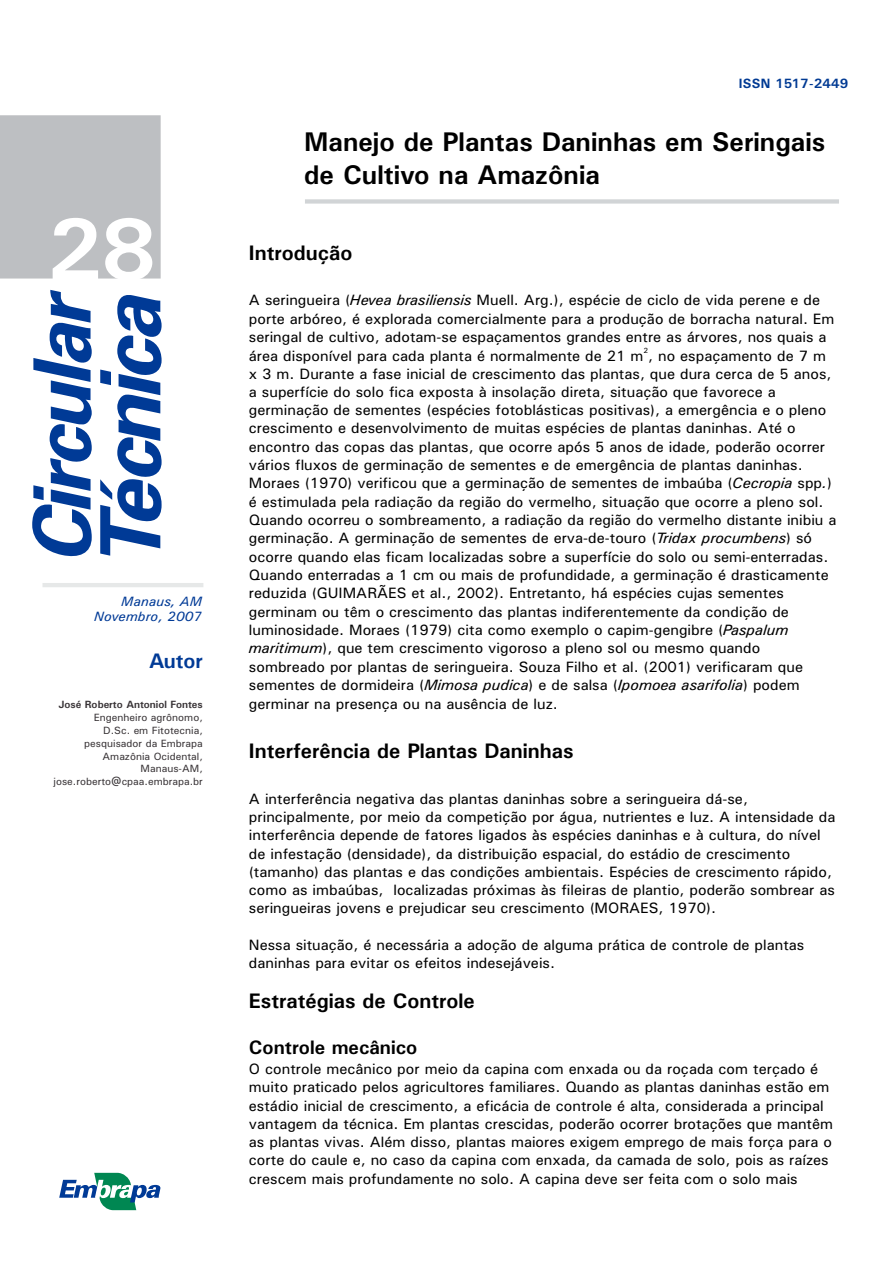
<style>
.page{position:relative;width:893px;height:1263px;background:#fff}
.page>*{position:absolute;margin:0;border:0;box-sizing:border-box;transform-origin:0 0}
.t1{font:700 87.9px "Univers";color:#fff}
.t2{font:700 27px/33px "Univers";color:#000}
.t3{font:700 21px "Univers";color:#000}
.t4{font:700 21px "Univers";color:#003a96}
.t5{font:700 19.5px "Univers";color:#000}
.t6{font:500 15px/18.3px "Univers";color:#000}
.t7{font:italic 13.5px/15px "Univers";letter-spacing:.015em;color:#003a96;text-align:right}
.t8{font:700 13.5px "Univers";letter-spacing:.015em;color:#003a93}
.t9{font:500 10.5px/12.8px "Univers";color:#383336;text-align:right}
.t10{font:700 10.5px "Univers";color:#383336}
.t11{font:500 7.5px "Univers";color:#000}
.s1{font-weight:400;font-style:italic}
</style>
<div class="page">
<div style="left:0;top:115px;width:161px;height:164px;background:#bdbfc2"></div>
<svg style="left:32px;top:290px;width:130px;height:267px"></svg>
<hr style="left:42px;top:583px;width:161px;height:4px;background:#e6e8e8">
<svg style="left:59px;top:1173px;width:102px;height:37px"></svg>
<div style="left:305px;top:199px;width:534px;height:5px;background:#d1d4d6"></div>
<h1 class="t1" style="left:46px;top:219px;width:112px">28</h1>
<p class="t7" style="left:94px;top:595px;width:109px">Manaus, AM<br>Novembro, 2007</p>
<h3 class="t4" style="left:149px;top:654px;width:55px">Autor</h3>
<p class="t10" style="left:59px;top:701px;width:146px">José Roberto Antoniol Fontes</p>
<p class="t9" style="left:53px;top:712px;width:151px">Engenheiro agrônomo,<br>D.Sc. em Fitotecnia, pesquisador da Embrapa<br>Amazônia Ocidental,<br>Manaus-AM, jose.roberto@cpaa.embrapa.br</p>
<p class="t8" style="left:739px;top:78px;width:111px">ISSN 1517-2449</p>
<h2 class="t2" style="left:304px;top:128px;width:523px">Manejo de Plantas Daninhas em Seringais de Cultivo na Amazônia</h2>
<h3 class="t3" style="left:249px;top:245px;width:105px">Introdução</h3>
<p class="t6" style="left:249px;top:292px;width:587px">A seringueira (<span class="s1">Hevea brasiliensis</span> Muell. Arg.), espécie de ciclo de vida perene e de porte arbóreo, é explorada comercialmente para a produção de borracha natural. Em seringal de cultivo, adotam-se espaçamentos grandes entre as árvores, nos quais a</p>
<p class="t11" style="left:643px;top:348px;width:6px">2</p>
<p class="t6" style="left:249px;top:347px;width:589px">área disponível para cada planta é normalmente de 21 m , no espaçamento de 7 m x 3 m. Durante a fase inicial de crescimento das plantas, que dura cerca de 5 anos, a superfície do solo fica exposta à insolação direta, situação que favorece a germinação de sementes (espécies fotoblásticas positivas), a emergência e o pleno crescimento e desenvolvimento de muitas espécies de plantas daninhas. Até o encontro das copas das plantas, que ocorre após 5 anos de idade, poderão ocorrer vários fluxos de germinação de sementes e de emergência de plantas daninhas.<br>Moraes (1970) verificou que a germinação de sementes de imbaúba (<span class="s1">Cecropia</span> spp<span class="s1">.</span>) é estimulada pela radiação da região do vermelho, situação que ocorre a pleno sol.<br>Quando ocorreu o sombreamento, a radiação da região do vermelho distante inibiu a germinação. A germinação de sementes de erva-de-touro (<span class="s1">Tridax procumbens</span>) só ocorre quando elas ficam localizadas sobre a superfície do solo ou semi<span class="s1">-</span>enterradas.<br>Quando enterradas a 1 cm ou mais de profundidade, a germinação é drasticamente reduzida (GUIMARÃES et al., 2002). Entretanto, há espécies cujas sementes germinam ou têm o crescimento das plantas indiferentemente da condição de luminosidade. Moraes (1979) cita como exemplo o capim-gengibre (<span class="s1">Paspalum maritimum</span>), que tem crescimento vigoroso a pleno sol ou mesmo quando sombreado por plantas de seringueira. Souza Filho et al. (2001) verificaram que sementes de dormideira (<span class="s1">Mimosa pudica</span>) e de salsa (<span class="s1">Ipomoea asarifolia</span>) podem germinar na presença ou na ausência de luz.</p>
<h3 class="t3" style="left:249px;top:744px;width:326px">Interferência de Plantas Daninhas</h3>
<p class="t6" style="left:249px;top:791px;width:588px">A interferência negativa das plantas daninhas sobre a seringueira dá-se, principalmente, por meio da competição por água, nutrientes e luz. A intensidade da interferência depende de fatores ligados às espécies daninhas e à cultura, do nível de infestação (densidade), da distribuição espacial, do estádio de crescimento (tamanho) das plantas e das condições ambientais. Espécies de crescimento rápido, como as imbaúbas, localizadas próximas às fileiras de plantio, poderão sombrear as seringueiras jovens e prejudicar seu crescimento (MORAES, 1970).</p>
<p class="t6" style="left:249px;top:937px;width:557px">Nessa situação, é necessária a adoção de alguma prática de controle de plantas daninhas para evitar os efeitos indesejáveis.</p>
<h3 class="t3" style="left:249px;top:994px;width:227px">Estratégias de Controle</h3>
<h3 class="t5" style="left:249px;top:1041px;width:170px">Controle mecânico</h3>
<p class="t6" style="left:249px;top:1061px;width:586px">O controle mecânico por meio da capina com enxada ou da roçada com terçado é muito praticado pelos agricultores familiares. Quando as plantas daninhas estão em estádio inicial de crescimento, a eficácia de controle é alta, considerada a principal vantagem da técnica. Em plantas crescidas, poderão ocorrer brotações que mantêm as plantas vivas. Além disso, plantas maiores exigem emprego de mais força para o corte do caule e, no caso da capina com enxada, da camada de solo, pois as raízes crescem mais profundamente no solo. A capina deve ser feita com o solo mais</p>
</div>
